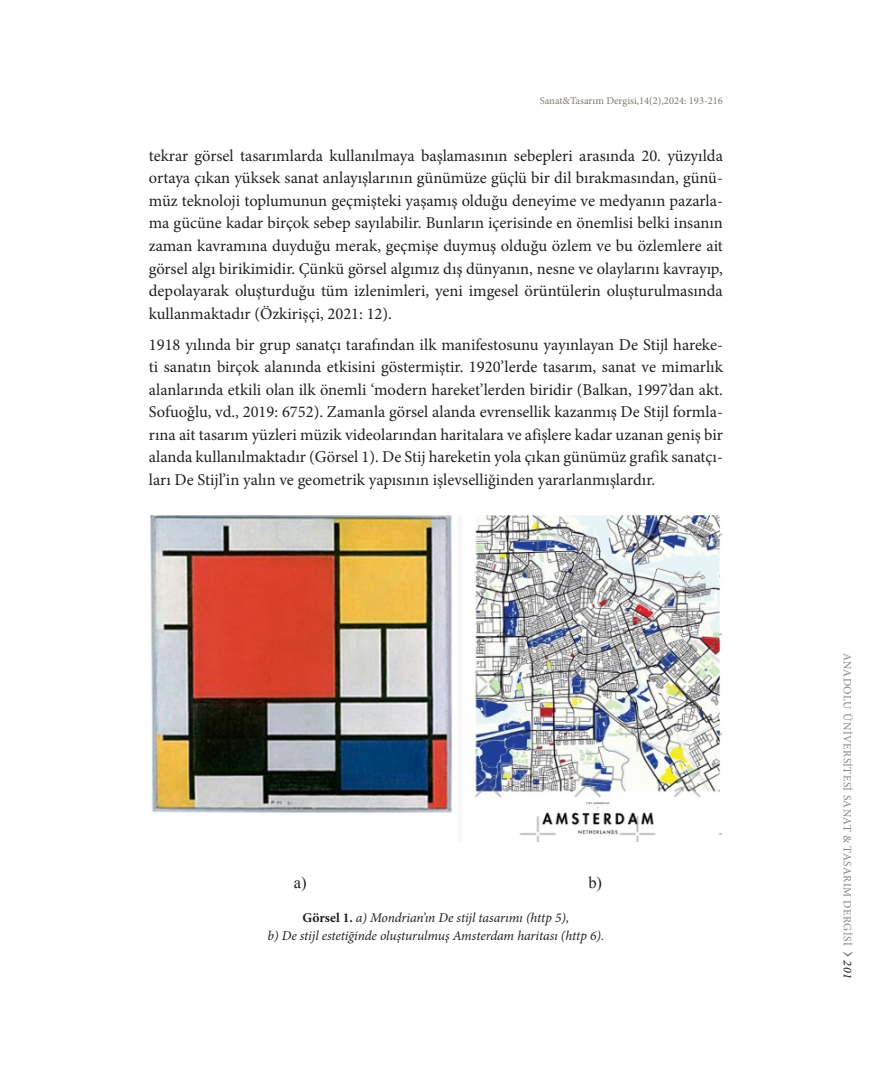
<style>
.page{position:relative;width:893px;height:1085px;background:#fff}
.page>*{position:absolute;margin:0;border:0;box-sizing:border-box;transform-origin:0 0}
.metin{font:16.5px/22.5px "Minion Pro";color:#231f20;text-align:justify}
.t1{font:16.5px "Times New Roman";color:#231f20}
.gorsel_altyazilari{font:italic 13.5px/18px "Minion Pro";letter-spacing:-.01em;color:#231f20;text-align:center}
.t2{font:11.25px "Minion Pro";letter-spacing:.04em;color:#808285}
.t3{font:10.5px "Minion Pro";color:#7d796d}
.s1{font-weight:700;font-style:normal}
.s2{font-weight:500;font-style:italic;font-size:12px;color:#231f20}
</style>
<div class="page">
<svg style="left:842px;top:952px;width:11px;height:4px"></svg>
<img style="left:150px;top:515px;width:572px;height:326px">
<p class="t3" style="left:540px;top:94px;width:185px">Sanat&amp;Tasarım Dergisi,14(2),2024: 193-216</p>
<p class="metin" style="left:149px;top:144px;width:576px">tekrar görsel tasarımlarda kullanılmaya başlamasının sebepleri arasında 20. yüzyılda ortaya çıkan yüksek sanat anlayışlarının günümüze güçlü bir dil bırakmasından, günü&shy;müz teknoloji toplumunun geçmişteki yaşamış olduğu deneyime ve medyanın pazarla&shy;ma gücüne kadar birçok sebep sayılabilir. Bunların içerisinde en önemlisi belki insanın zaman kavramına duyduğu merak, geçmişe duymuş olduğu özlem ve bu özlemlere ait görsel algı birikimidir. Çünkü görsel algımız dış dünyanın, nesne ve olaylarını kavrayıp, depolayarak oluşturduğu tüm izlenimleri, yeni imgesel örüntülerin oluşturulmasında kullanmaktadır (Özkirişçi, 2021: 12).</p>
<p class="metin" style="left:149px;top:333px;width:576px">1918 yılında bir grup sanatçı tarafından ilk manifestosunu yayınlayan De Stijl hareke&shy;ti sanatın birçok alanında etkisini göstermiştir. 1920’lerde tasarım, sanat ve mimarlık alanlarında etkili olan ilk önemli ‘modern hareket’lerden biridir (Balkan, 1997’dan akt.<br>Sofuoğlu, vd., 2019: 6752). Zamanla görsel alanda evrensellik kazanmış De Stijl formla&shy;rına ait tasarım yüzleri müzik videolarından haritalara ve afişlere kadar uzanan geniş bir alanda kullanılmaktadır (Görsel 1). De Stij hareketin yola çıkan günümüz grafik sanatçı&shy;ları De Stijl’in yalın ve geometrik yapısının işlevselliğinden yararlanmışlardır.</p>
<p class="t1" style="left:294px;top:871px;width:14px">a)</p>
<p class="t1" style="left:588px;top:871px;width:15px">b)</p>
<p class="gorsel_altyazilari" style="left:268px;top:908px;width:338px"><span class="s1">Görsel 1.</span> a) Mondrian’ın De stijl tasarımı (http 5),<br>b) De stijl estetiğinde oluşturulmuş Amsterdam haritası (http 6).</p>
<p class="t2" style="left:855px;top:652px;width:327px;rotate:90deg">ANADOLU ÜNİVERSİTESİ SANAT &amp; TASARIM DERGİSİ <span class="s2">201</span></p>
</div>
